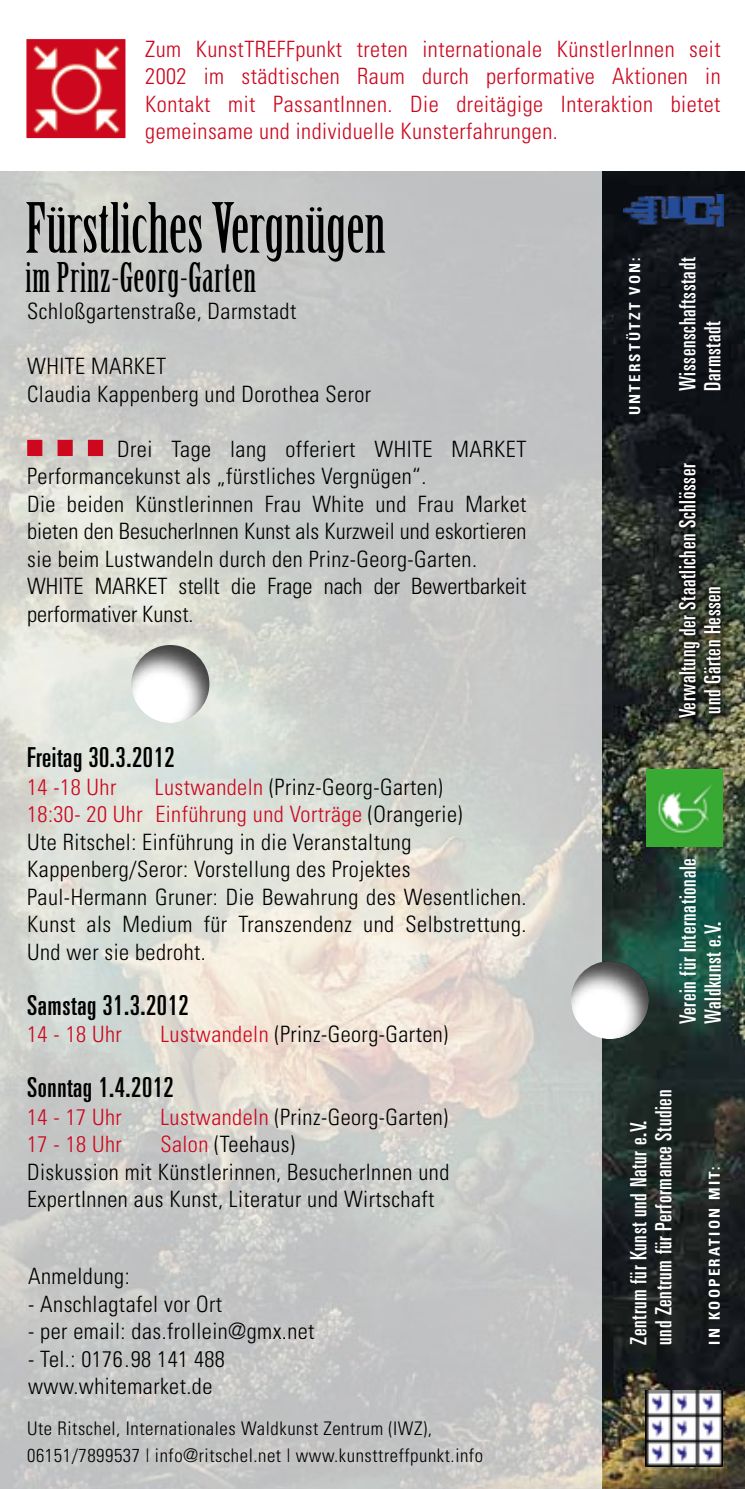
<style>
.page{position:relative;width:745px;height:1489px;background:#fff}
.page>*{position:absolute;margin:0;border:0;box-sizing:border-box;transform-origin:0 0}
.t1{font:67.5px "Birch Std";color:#000}
.t2{font:40px "Birch Std";letter-spacing:.02em;color:#000}
.t3{font:ultra-condensed 27.5px "Univers";letter-spacing:.02em;color:#000}
.t4{font:300 condensed 22.5px/27.5px "Univers";letter-spacing:.02em;color:#000}
.t5{font:300 condensed 22.5px/27.5px "Univers";letter-spacing:.02em;color:#cd071e;text-align:justify}
.t6{font:ultra-condensed 22.5px/25px "Univers";letter-spacing:.03em;color:#fff}
.t7{font:300 condensed 18.75px/27.5px "Univers";letter-spacing:.03em;color:#000}
.t8{font:700 condensed 15px "Univers";letter-spacing:.15em;color:#fff}
.s1{color:#cd071e}
</style>
<div class="page">
<img style="left:0;top:172px;width:601px;height:1316px">
<img style="left:601px;top:172px;width:143px;height:1316px">
<img style="left:622px;top:195px;width:101px;height:40px">
<img style="left:646px;top:770px;width:76px;height:76px">
<img style="left:645px;top:1390px;width:77px;height:76px">
<div style="left:676px;top:461px;width:55px;height:269px;background:#000;opacity:.75"></div>
<div style="left:671px;top:460px;width:53px;height:266px;background:#000;opacity:.79"></div>
<svg style="left:27px;top:440px;width:76px;height:16px"></svg>
<img style="left:28px;top:40px;width:96px;height:97px">
<div style="left:24px;top:36px;width:104px;height:105px;border:3px solid #fff"></div>
<div style="left:130px;top:643px;width:82px;height:82px;background:#000;opacity:.75"></div>
<div style="left:569px;top:959px;width:82px;height:82px;background:#000;opacity:.75"></div>
<p class="t5" style="left:145px;top:35px;width:576px">Zum KunstTREFFpunkt treten internationale KünstlerInnen seit 2002 im städtischen Raum durch performative Aktionen in Kontakt mit PassantInnen. Die dreitägige Interaktion bietet gemeinsame und individuelle Kunsterfahrungen.</p>
<h1 class="t1" style="left:25px;top:190px;width:361px">Fürstliches Vergnügen</h1>
<h2 class="t2" style="left:25px;top:254px;width:232px">im Prinz-Georg-Garten</h2>
<p class="t4" style="left:27px;top:297px;width:270px">Schloßgartenstraße, Darmstadt</p>
<p class="t4" style="left:27px;top:352px;width:345px">WHITE MARKET<br>Claudia Kappenberg und Dorothea Seror</p>
<p class="t4" style="left:27px;top:435px;width:500px;text-indent:90px">Drei Tage lang offeriert WHITE MARKET Performancekunst als „fürstliches Vergnügen“.<br>Die beiden Künstlerinnen Frau White und Frau Market bieten den BesucherInnen Kunst als Kurzweil und eskortieren sie beim Lustwandeln durch den Prinz-Georg-Garten.<br>WHITE MARKET stellt die Frage nach der Bewertbarkeit performativer Kunst.</p>
<p class="t3" style="left:27px;top:741px;width:149px">Freitag 30.3.2012</p>
<p class="t5" style="left:27px;top:772px;width:91px">14 -18 Uhr</p>
<p class="t4" style="left:27px;top:772px;width:500px;text-indent:128px"><span class="s1">Lustwandeln</span> (Prinz-Georg-Garten)<br><span class="s1">18:30- 20 Uhr Einführung und Vorträge</span> (Orangerie)<br>Ute Ritschel: Einführung in die Veranstaltung Kappenberg/Seror: Vorstellung des Projektes Paul-Hermann Gruner: Die Bewahrung des Wesentlichen.<br>Kunst als Medium für Transzendenz und Selbstrettung.<br>Und wer sie bedroht.</p>
<p class="t3" style="left:27px;top:989px;width:163px">Samstag 31.3.2012</p>
<p class="t5" style="left:27px;top:1020px;width:96px">14 - 18 Uhr</p>
<p class="t4" style="left:160px;top:1020px;width:289px"><span class="s1">Lustwandeln</span> (Prinz-Georg-Garten)</p>
<p class="t3" style="left:27px;top:1071px;width:148px">Sonntag 1.4.2012</p>
<p class="t5" style="left:27px;top:1102px;width:96px">14 - 17 Uhr</p>
<p class="t4" style="left:160px;top:1102px;width:289px"><span class="s1">Lustwandeln</span> (Prinz-Georg-Garten)</p>
<p class="t5" style="left:27px;top:1130px;width:96px">17 - 18 Uhr</p>
<p class="t4" style="left:27px;top:1130px;width:423px;text-indent:133px"><span class="s1">Salon</span> (Teehaus)<br>Diskussion mit Künstlerinnen, BesucherInnen und<br>ExpertInnen aus Kunst, Literatur und Wirtschaft</p>
<p class="t4" style="left:28px;top:1261px;width:103px">Anmeldung:</p>
<p class="t4" style="left:28px;top:1289px;width:195px">- Anschlagtafel vor Ort</p>
<p class="t4" style="left:28px;top:1316px;width:288px">- per email: das.frollein@gmx.net</p>
<p class="t4" style="left:28px;top:1344px;width:198px">- Tel.: 0176.98 141 488 www.whitemarket.de</p>
<p class="t7" style="left:27px;top:1413px;width:457px">Ute Ritschel, Internationales Waldkunst Zentrum (IWZ),<br>06151/7899537 | info@ritschel.net | www.kunsttreffpunkt.info</p>
<p class="t8" style="left:625px;top:415px;width:159px;rotate:-90deg">unterstützt von:</p>
<p class="t6" style="left:674px;top:391px;width:135px;rotate:-90deg">Wissenschaftsstadt<br>Darmstadt</p>
<p class="t6" style="left:674px;top:718px;width:256px;rotate:-90deg">Verwaltung der Staatlichen Schlösser und Gärten Hessen</p>
<p class="t6" style="left:674px;top:1023px;width:167px;rotate:-90deg">Verein für Internationale<br>Waldkunst e.V.</p>
<p class="t6" style="left:625px;top:1344px;width:256px;rotate:-90deg">Zentrum für Kunst und Natur e.V.<br>und Zentrum für Performance Studien</p>
<p class="t8" style="left:704px;top:1344px;width:179px;rotate:-90deg">in kooperation mit:</p>
</div>
